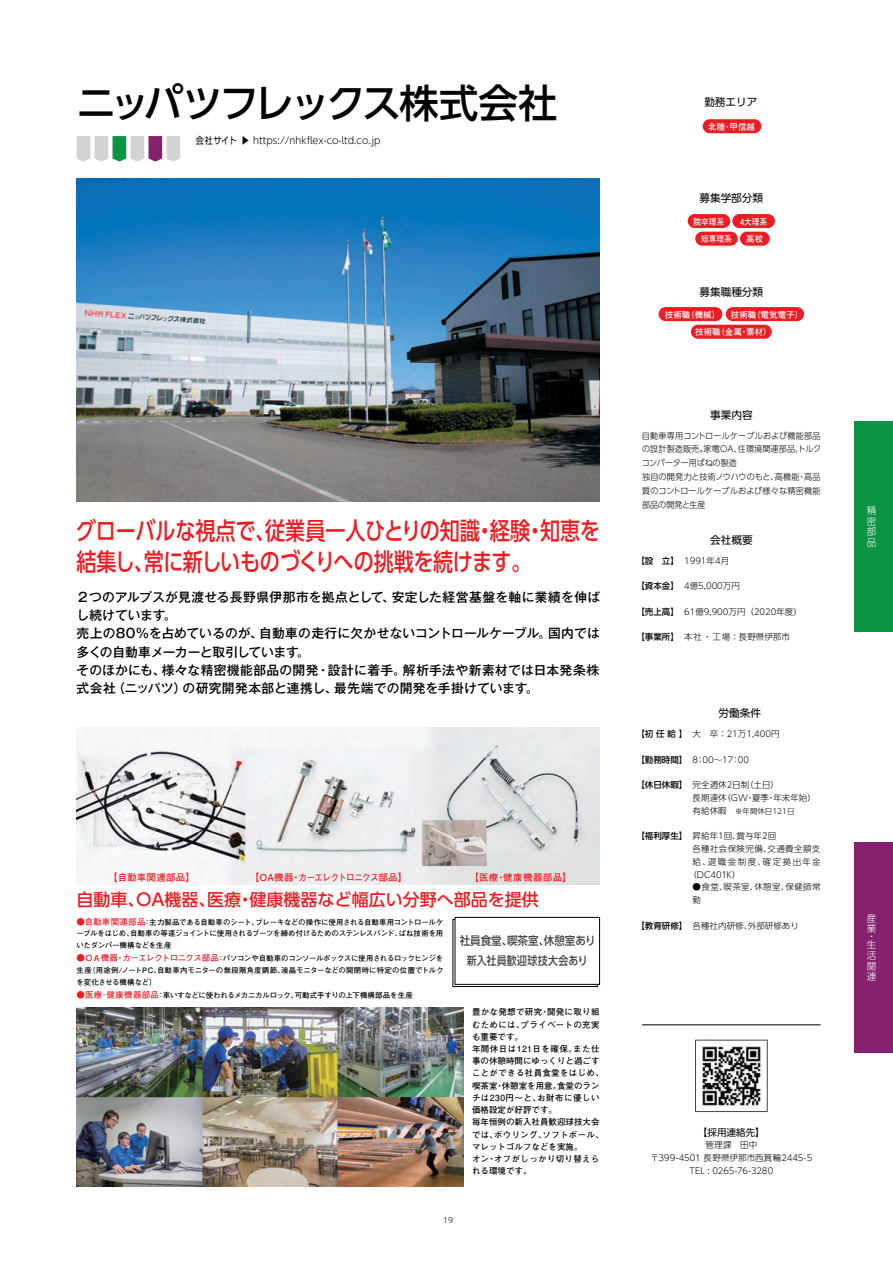
<style>
.page{position:relative;width:893px;height:1263px;background:#fff}
.page>*{position:absolute;margin:0;border:0;box-sizing:border-box;transform-origin:0 0}
.t1{font:39.3px "UD Shin Go Pro Medium 90 pv RKSJ H";letter-spacing:-.075em;color:#000}
.t2{font:24.45px/30.9px "UD Shin Go Pro Medium 90 pv RKSJ H";letter-spacing:-.01em;color:#ee1d23;scale:.82 1}
.t3{font:16.95px "UD Shin Go Pro Medium 90 pv RKSJ H";color:#ee1d23}
.t4{font:12.75px/18.1px "Gothic MB101 Pro Medium 90 pv RKSJ H";letter-spacing:.015em;color:#000}
.t5{font:11.7px/19.6px "UD Shin Go Pro Medium 90 pv RKSJ H";color:#434343;text-align:center;scale:.9 1}
.t6{font:10.65px "UD Shin Go Pro Regular 90 pv RKSJ H";color:#000}
.t7{font:9.6px "UD Shin Go Pro Light 90 pv RKSJ V";color:#000}
.t8{font:9.6px "Futo Go B101 Pr 5 Bold 90 pv RKSJ H";letter-spacing:.015em;color:#ee1d23}
.t9{font:9.6px "Futo Go B101 Pr 5 Bold 90 pv RKSJ H";letter-spacing:-.035em;color:#ee1d23}
.t10{font:9.6px/10.5px "UD Shin Go Pro Light 90 pv RKSJ V";color:#fff;text-align:justify}
.t11{font:9.6px "UD Shin Go Pro Regular 90 pv RKSJ H";color:#000}
.t12{font:8.55px/12.3px "Futo Go B101 Pr 5 Bold 90 pv RKSJ H";letter-spacing:.035em;color:#000}
.t13{font:8.55px/12.8px "UD Shin Go Pro Light 90 pv RKSJ V";color:#000}
.t14{font:8.55px/13.8px "UD Shin Go Pro Light 90 pv RKSJ V";color:#000;scale:.95 1}
.t15{font:8.55px "UD Shin Go Pro Medium 90 pv RKSJ H";color:#000}
.t16{font:8.55px "Futo Go B101 Pr 5 Bold 90 pv RKSJ H";color:#fff}
.t17{font:8.55px/12.8px "UD Shin Go Pro Light 90 pv RKSJ V";letter-spacing:.05em;color:#000}
.t18{font:8.55px "UD Shin Go Pro Light 90 pv RKSJ V";letter-spacing:.045em;color:#000}
.t19{font:8.55px "UD Shin Go Pro Light 90 pv RKSJ V";letter-spacing:.17em;color:#000}
.t20{font:8.55px "Futo Go B101 Pr 5 Bold 90 pv RKSJ H";color:#fff;scale:.9 1}
.t21{font:7.5px/11.2px "Futo Go B101 Pr 5 Bold 90 pv RKSJ H";letter-spacing:-.03em;color:#000}
.t22{font:7.5px "UD Shin Go Pro Light 90 pv RKSJ V";color:#000}
.s1{font-family:"UD Shin Go Pro Regular 90 pv RKSJ H"}
.s2{font-size:8.55px;color:#ee1d23}
.s3{font-size:8.55px}
</style>
<div class="page">
<div style="left:855px;top:421px;width:38px;height:210px;background:#0d9344"></div>
<div style="left:855px;top:842px;width:38px;height:210px;background:#862170"></div>
<img style="left:77px;top:727px;width:523px;height:157px">
<img style="left:77px;top:1008px;width:386px;height:178px">
<img style="left:77px;top:179px;width:523px;height:323px">
<hr style="left:642px;top:1024px;width:179px;height:1px;background:#000">
<div style="left:688px;top:214px;width:42px;height:14px;background:#ee1d23;border-radius:7px"></div>
<div style="left:732px;top:214px;width:43px;height:14px;background:#ee1d23;border-radius:7px"></div>
<div style="left:695px;top:232px;width:43px;height:14px;background:#ee1d23;border-radius:7px"></div>
<div style="left:703px;top:119px;width:58px;height:14px;background:#ee1d23;border-radius:7px"></div>
<div style="left:453px;top:919px;width:145px;height:68px;border:1px solid #000"></div>
<div style="left:455px;top:917px;width:145px;height:67px;background:#fff"></div>
<div style="left:455px;top:917px;width:145px;height:67px;border:1px solid #000"></div>
<svg style="left:77px;top:136px;width:103px;height:26px"></svg>
<div style="left:691px;top:325px;width:81px;height:14px;background:#ee1d23;border-radius:7px"></div>
<div style="left:659px;top:307px;width:63px;height:14px;background:#ee1d23;border-radius:7px"></div>
<div style="left:726px;top:307px;width:78px;height:14px;background:#ee1d23;border-radius:7px"></div>
<div style="left:740px;top:232px;width:30px;height:14px;background:#ee1d23;border-radius:7px"></div>
<svg style="left:695px;top:1040px;width:72px;height:72px"></svg>
<h1 class="t1" style="left:77px;top:89px;width:482px">ニッパツフレックス株式会社</h1>
<p class="t7" style="left:196px;top:137px;width:186px"><span class="s1">会社サイト</span> ▶ https://nhkflex-co-ltd.co.jp</p>
<h2 class="t2" style="left:76px;top:519px;width:640px">グローバルな視点で、従業員一人ひとりの知識・経験・知恵を結集し、常に新しいものづくりへの挑戦を続けます。</h2>
<h3 class="t4" style="left:77px;top:590px;width:525px">２つのアルプスが見渡せる長野県伊那市を拠点として、安定した経営基盤を軸に業績を伸ばし続けています。<br>売上の80％を占めているのが、自動車の走行に欠かせないコントロールケーブル。国内では多くの自動車メーカーと取引しています。<br>そのほかにも、様々な精密機能部品の開発・設計に着手。解析手法や新素材では日本発条株式会社（ニッパツ）の研究開発本部と連携し、最先端での開発を手掛けています。</h3>
<p class="t8" style="left:108px;top:873px;width:88px">【自動車関連部品】</p>
<p class="t9" style="left:250px;top:873px;width:159px">【OA機器・カーエレクトロニクス部品】</p>
<p class="t8" style="left:469px;top:873px;width:104px">【医療・健康機器部品】</p>
<h3 class="t3" style="left:77px;top:894px;width:464px">自動車、OA機器、医療・健康機器など幅広い分野へ部品を提供</h3>
<p class="t21" style="left:77px;top:917px;width:368px"><span class="s2">●自動車関連部品</span>：主力製品である自動車のシート、ブレーキなどの操作に使用される自動車用コントロールケーブルをはじめ、自動車の等速ジョイントに使用されるブーツを締め付けるためのステンレスバンド、ばね技術を用</p>
<p class="t21" style="left:77px;top:941px;width:96px">いたダンパー機構などを生産</p>
<p class="t21" style="left:77px;top:954px;width:369px"><span class="s2">●ＯＡ機器・カーエレクトロニクス部品</span>：パソコンや自動車のコンソールボックスに使用されるロックヒンジを生産（用途例/ノートPC、自動車内モニターの無段階角度調節、液晶モニターなどの開閉時に特定の位置でトルク</p>
<p class="t21" style="left:77px;top:977px;width:82px">を変化させる機構など）</p>
<p class="t21" style="left:77px;top:991px;width:338px"><span class="s2">●医療･健康機器部品</span>：車いすなどに使われるメカニカルロック、可動式手すりの上下機構部品を生産</p>
<h3 class="t5" style="left:460px;top:933px;width:153px">社員食堂、喫茶室、休憩室あり新入社員歓迎球技大会あり</h3>
<p class="t12" style="left:472px;top:1007px;width:133px">豊かな発想で研究・開発に取り組むためには、プライベートの充実も重要です。<br>年間休日は121日を確保。また仕事の休憩時間にゆっくりと過ごすことができる社員食堂をはじめ、喫茶室・休憩室を用意。食堂のランチは230円～と、お財布に優しい価格設定が好評です。<br>毎年恒例の新入社員歓迎球技大会では、ボウリング、ソフトボール、マレットゴルフなどを実施。<br>オン・オフがしっかり切り替えられる環境です。</p>
<p class="t22" style="left:443px;top:1217px;width:11px">19</p>
<h3 class="t6" style="left:704px;top:98px;width:55px">勤務エリア</h3>
<p class="t16" style="left:708px;top:123px;width:48px">北陸・甲信越</p>
<h3 class="t6" style="left:699px;top:194px;width:65px">募集学部分類</h3>
<p class="t20" style="left:694px;top:218px;width:36px">院卒理系</p>
<p class="t20" style="left:740px;top:218px;width:32px">4大理系</p>
<p class="t20" style="left:701px;top:236px;width:36px">短専理系</p>
<p class="t16" style="left:746px;top:236px;width:19px">高校</p>
<h3 class="t6" style="left:699px;top:288px;width:65px">募集職種分類</h3>
<p class="t16" style="left:665px;top:311px;width:57px">技術職（機械）</p>
<p class="t16" style="left:731px;top:311px;width:74px">技術職（電気電子）</p>
<p class="t16" style="left:695px;top:329px;width:78px">技術職（金属・素材）</p>
<h3 class="t6" style="left:710px;top:411px;width:44px">事業内容</h3>
<p class="t14" style="left:642px;top:430px;width:190px">自動車専用コントロールケーブルおよび機能部品の設計製造販売。家電OA、住環境関連部品、トルクコンバーター用ばねの製造<br>独自の開発力と技術ノウハウのもと、高機能・高品質のコントロールケーブルおよび様々な精密機能部品の開発と生産</p>
<h3 class="t6" style="left:710px;top:536px;width:44px">会社概要</h3>
<p class="t13" style="left:684px;top:555px;width:47px">1991年4月</p>
<p class="t13" style="left:684px;top:581px;width:57px">4億5,000万円</p>
<p class="t13" style="left:684px;top:606px;width:119px">61億9,900万円（2020年度）</p>
<p class="t13" style="left:684px;top:632px;width:107px">本社・工場：長野県伊那市</p>
<p class="t15" style="left:636px;top:557px;width:44px">【設　立】</p>
<p class="t15" style="left:636px;top:583px;width:44px">【資本金】</p>
<p class="t15" style="left:636px;top:608px;width:44px">【売上高】</p>
<p class="t15" style="left:636px;top:634px;width:44px">【事業所】</p>
<p class="t15" style="left:636px;top:731px;width:52px">【初任給】</p>
<p class="t15" style="left:636px;top:756px;width:53px">【勤務時間】</p>
<p class="t15" style="left:636px;top:782px;width:53px">【休日休暇】</p>
<p class="t15" style="left:636px;top:833px;width:53px">【福利厚生】</p>
<p class="t15" style="left:636px;top:922px;width:53px">【教育研修】</p>
<h3 class="t6" style="left:719px;top:709px;width:44px">労働条件</h3>
<p class="t13" style="left:693px;top:729px;width:88px">大　卒：21万1,400円</p>
<p class="t13" style="left:693px;top:754px;width:58px">8：00～17：00</p>
<p class="t13" style="left:693px;top:780px;width:125px">完全週休2日制（土日）<br>長期連休（GW・夏季・年末年始）</p>
<p class="t22" style="left:693px;top:808px;width:103px"><span class="s3">有給休暇　</span>※年間休日121日</p>
<p class="t13" style="left:693px;top:831px;width:85px">昇給年1回、賞与年2回</p>
<p class="t18" style="left:693px;top:846px;width:129px">各種社会保険完備、交通費全額支</p>
<p class="t19" style="left:693px;top:858px;width:130px">給、退職金制度、確定拠出年金</p>
<p class="t13" style="left:688px;top:869px;width:54px">（DC401K）</p>
<p class="t17" style="left:693px;top:882px;width:129px">●食堂、喫茶室、休憩室、保健師常勤</p>
<p class="t13" style="left:693px;top:920px;width:108px">各種社内研修、外部研修あり</p>
<p class="t11" style="left:698px;top:1129px;width:68px">【採用連絡先】</p>
<p class="t13" style="left:650px;top:1140px;width:163px;text-align:center">管理課　田中<br>〒399-4501 長野県伊那市西箕輪2445-5<br>TEL : 0265-76-3280</p>
<p class="t10" style="left:867px;top:506px;width:11px">精密部品</p>
<p class="t10" style="left:867px;top:914px;width:11px">産業</p>
<p class="t10" style="left:867px;top:934px;width:11px;line-height:8.1px">・生</p>
<p class="t10" style="left:867px;top:951px;width:11px">活関連</p>
</div>
